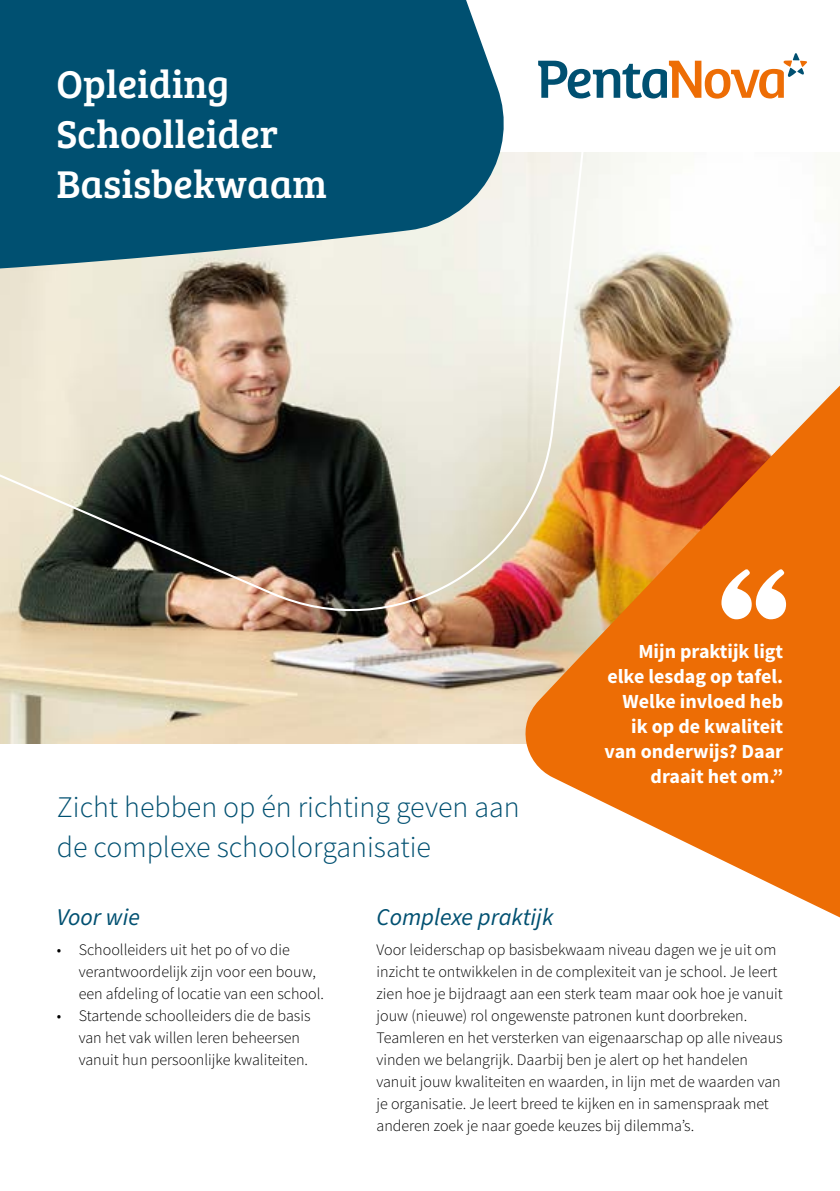
<style>
.page{position:relative;width:840px;height:1191px;background:#fff}
.page>*{position:absolute;margin:0;border:0;box-sizing:border-box;transform-origin:0 0}
.t1{font:40px/50px "Bree Serif";color:#fff}
.t2{font:300 29.8px/40px "Source Sans Pro";color:#005071}
.t3{font:italic 24px "Source Sans Pro";color:#005071}
.t4{font:700 20px/25px "Source Sans Pro";color:#fff;text-align:right}
.t5{font:300 16px/22px "Source Sans Pro";color:#000}
</style>
<div class="page">
<img style="left:0;top:152px;width:741px;height:591px">
<svg style="left:0;top:152px;width:605px;height:470px;background:#a79f92"></svg>
<img style="left:523px;top:308px;width:316px;height:609px">
<svg style="left:538px;top:53px;width:268px;height:46px"></svg>
<svg style="left:0;top:0;width:508px;height:282px;background:#266882"></svg>
<svg style="left:721px;top:569px;width:64px;height:50px"></svg>
<h1 class="t1" style="left:56px;top:57px;width:272px">Opleiding<br>Schoolleider<br>Basisbekwaam</h1>
<h2 class="t2" style="left:57px;top:787px;width:464px">Zicht hebben op én richting geven aan de complexe schoolorganisatie</h2>
<p class="t4" style="left:604px;top:638px;width:180px">Mijn praktijk ligt elke lesdag op tafel.<br>Welke invloed heb ik op de kwaliteit van onderwijs? Daar draait het om.”</p>
<h3 class="t3" style="left:57px;top:901px;width:85px">Voor wie</h3>
<p class="t5" style="left:79px;top:938px;width:246px;text-indent:-22px">• Schoolleiders uit het po of vo die verantwoordelijk zijn voor een bouw, een afdeling of locatie van een school.</p>
<p class="t5" style="left:79px;top:1004px;width:233px;text-indent:-22px">• Startende schoolleiders die de basis van het vak willen leren beheersen vanuit hun persoonlijke kwaliteiten.</p>
<h3 class="t3" style="left:376px;top:901px;width:178px">Complexe praktijk</h3>
<p class="t5" style="left:376px;top:938px;width:407px">Voor leiderschap op basisbekwaam niveau dagen we je uit om inzicht te ontwikkelen in de complexiteit van je school. Je leert zien hoe je bijdraagt aan een sterk team maar ook hoe je vanuit jouw (nieuwe) rol ongewenste patronen kunt doorbreken.<br>Teamleren en het versterken van eigenaarschap op alle niveaus vinden we belangrijk. Daarbij ben je alert op het handelen vanuit jouw kwaliteiten en waarden, in lijn met de waarden van je organisatie. Je leert breed te kijken en in samenspraak met anderen zoek je naar goede keuzes bij dilemma’s.</p>
</div>
